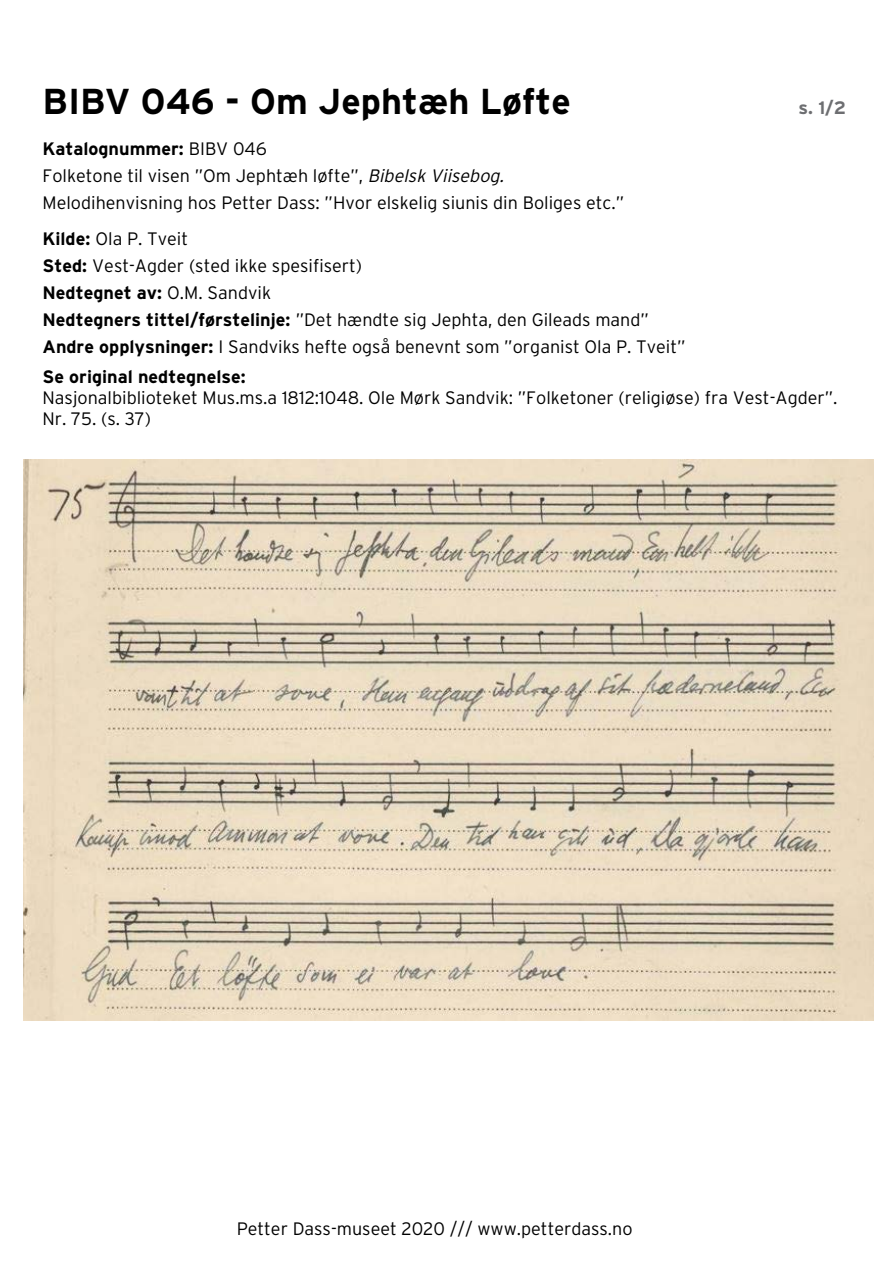
<style>
.page{position:relative;width:893px;height:1263px;background:#fff}
.page>*{position:absolute;margin:0;border:0;box-sizing:border-box;transform-origin:0 0}
.t1{font:700 36px "Interstate";color:#000}
.t2{font:300 18px/27px "Interstate";color:#000}
.t3{font:700 18px "Interstate";color:#000}
.t4{font:700 18px "Interstate";color:#6d6e71}
.s1{font-weight:700}
.s2{font-style:italic}
</style>
<div class="page">
<img style="left:23px;top:459px;width:850px;height:562px">
<h1 class="t1" style="left:43px;top:81px;width:530px">BIBV 046 - Om Jephtæh Løfte</h1>
<p class="t4" style="left:799px;top:98px;width:49px">s. 1/2</p>
<p class="t2" style="left:43px;top:135px;width:583px"><span class="s1">Katalognummer:</span> BIBV 046<br>Folketone til visen ”Om Jephtæh løfte”, <span class="s2">Bibelsk Viisebog.<br></span>Melodihenvisning hos Petter Dass: ”Hvor elskelig siunis din Boliges etc.”</p>
<p class="t2" style="left:43px;top:225px;width:645px"><span class="s1">Kilde:</span> Ola P. Tveit<br><span class="s1">Sted:</span> Vest-Agder (sted ikke spesifisert)<br><span class="s1">Nedtegnet av:</span> O.M. Sandvik<br><span class="s1">Nedtegners tittel/førstelinje:</span> ”Det hændte sig Jephta, den Gileads mand” <span class="s1">Andre opplysninger:</span> I Sandviks hefte også benevnt som ”organist Ola P. Tveit”</p>
<p class="t3" style="left:43px;top:366px;width:205px">Se original nedtegnelse:</p>
<p class="t2" style="left:43px;top:387px;width:797px;line-height:21px">Nasjonalbiblioteket Mus.ms.a 1812:1048. Ole Mørk Sandvik: ”Folketoner (religiøse) fra Vest-Agder”.<br>Nr. 75. (s. 37)</p>
<p class="t2" style="left:237px;top:1215px;width:397px">Petter Dass-museet 2020 /// www.petterdass.no</p>
</div>
